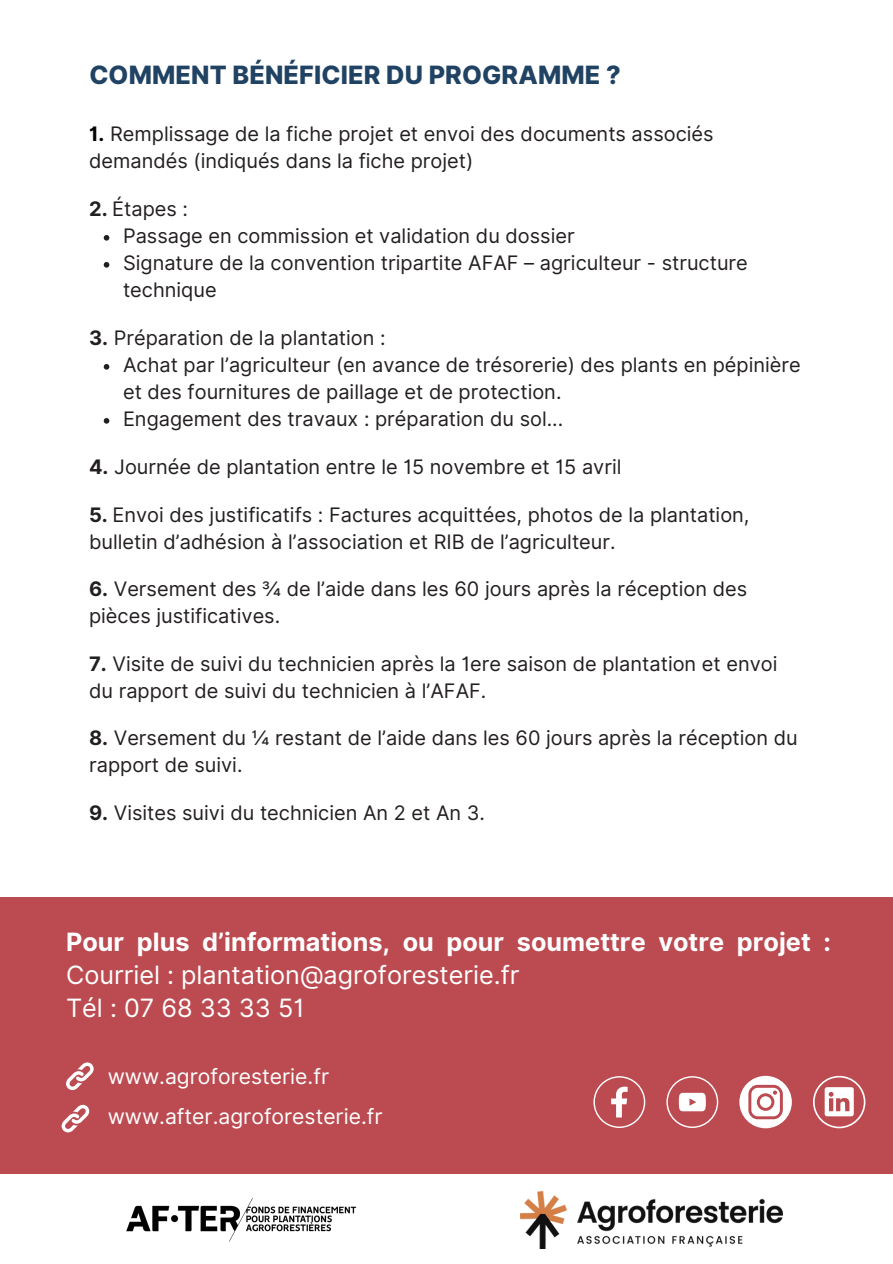
<style>
.page{position:relative;width:893px;height:1264px;background:#fff}
.page>*{position:absolute;margin:0;border:0;box-sizing:border-box;transform-origin:0 0}
.t1{font:25.2px/33.2px "Inter";color:#fff}
.t2{font:800 25.2px "Inter";letter-spacing:.005em;color:#204263}
.t3{font:21.15px "Inter";color:#fff}
.t4{font:19.95px/27px "Inter";color:#231f20}
.s1{font-weight:700;color:#000}
.s2{font-weight:700}
</style>
<div class="page">
<div style="left:0;top:897px;width:892px;height:277px;background:#bc4b51"></div>
<svg style="left:593px;top:1076px;width:52px;height:51px"></svg>
<svg style="left:666px;top:1076px;width:52px;height:51px"></svg>
<svg style="left:739px;top:1075px;width:52px;height:53px"></svg>
<svg style="left:813px;top:1075px;width:52px;height:53px"></svg>
<svg style="left:66px;top:1062px;width:28px;height:28px"></svg>
<svg style="left:62px;top:1104px;width:27px;height:28px"></svg>
<img style="left:126px;top:1198px;width:231px;height:44px">
<img style="left:520px;top:1191px;width:262px;height:57px">
<svg style="left:104px;top:235px;width:5px;height:6px"></svg>
<svg style="left:104px;top:262px;width:5px;height:6px"></svg>
<svg style="left:104px;top:364px;width:5px;height:5px"></svg>
<svg style="left:104px;top:418px;width:5px;height:5px"></svg>
<p class="t2" style="left:89px;top:60px;width:533px">COMMENT BÉNÉFICIER DU PROGRAMME ?</p>
<p class="t4" style="left:89px;top:120px;width:626px"><span class="s1">1.</span> Remplissage de la fiche projet et envoi des documents associés demandés (indiqués dans la fiche projet)</p>
<p class="t4" style="left:89px;top:195px;width:100px"><span class="s2">2.</span> Étapes :</p>
<p class="t4" style="left:123px;top:222px;width:453px">Passage en commission et validation du dossier</p>
<p class="t4" style="left:123px;top:249px;width:626px">Signature de la convention tripartite AFAF – agriculteur - structure technique</p>
<p class="t4" style="left:89px;top:324px;width:298px"><span class="s2">3.</span> Préparation de la plantation :</p>
<p class="t4" style="left:123px;top:351px;width:679px">Achat par l’agriculteur (en avance de trésorerie) des plants en pépinière et des fournitures de paillage et de protection.</p>
<p class="t4" style="left:123px;top:405px;width:442px">Engagement des travaux : préparation du sol...</p>
<h2 class="t4" style="left:89px;top:453px;width:534px"><span class="s2">4.</span> Journée de plantation entre le 15 novembre et 15 avril</h2>
<p class="t4" style="left:89px;top:501px;width:662px"><span class="s2">5.</span> Envoi des justificatifs : Factures acquittées, photos de la plantation, bulletin d’adhésion à l’association et RIB de l’agriculteur.</p>
<p class="t4" style="left:89px;top:575px;width:659px"><span class="s2">6.</span> Versement des ¾ de l’aide dans les 60 jours après la réception des pièces justificatives.</p>
<p class="t4" style="left:89px;top:650px;width:689px"><span class="s2">7.</span> Visite de suivi du technicien après la 1ere saison de plantation et envoi du rapport de suivi du technicien à l’AFAF.</p>
<p class="t4" style="left:89px;top:724px;width:710px"><span class="s2">8.</span> Versement du ¼ restant de l’aide dans les 60 jours après la réception du rapport de suivi.</p>
<p class="t4" style="left:89px;top:798px;width:397px"><span class="s2">9.</span> Visites suivi du technicien An 2 et An 3.</p>
<p class="t1" style="left:66px;top:925px;width:766px"><span class="s2">Pour plus d’informations, ou pour soumettre votre projet :<br></span>Courriel : plantation@agroforesterie.fr<br>Tél : 07 68 33 33 51</p>
<p class="t3" style="left:108px;top:1064px;width:223px">www.agroforesterie.fr</p>
<p class="t3" style="left:108px;top:1103px;width:276px">www.after.agroforesterie.fr</p>
</div>
